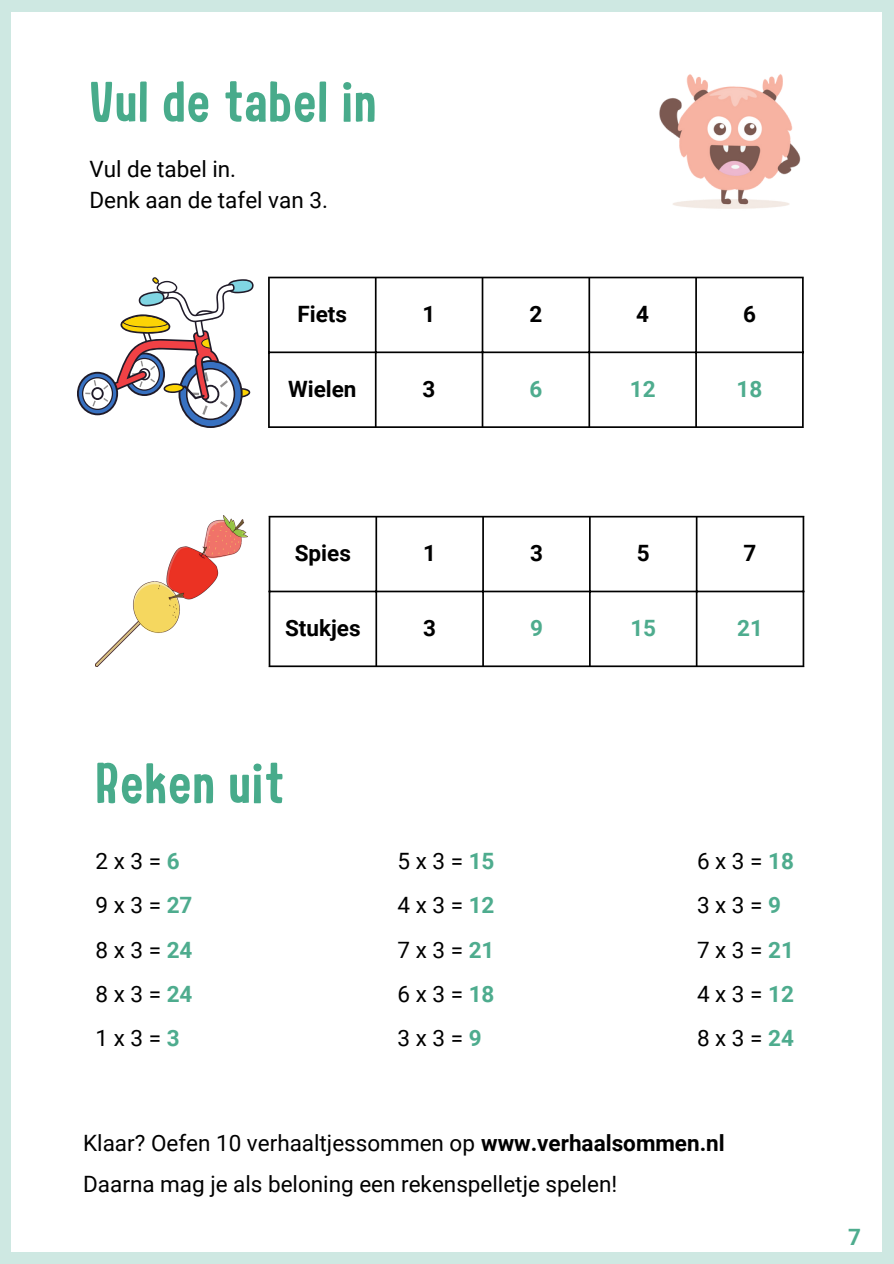
<style>
.page{position:relative;width:894px;height:1264px;background:#fff}
.page>*{position:absolute;margin:0;border:0;box-sizing:border-box;transform-origin:0 0}
.t1{font:57px "Childling";letter-spacing:.02em;color:#48ab8b}
.t2{font:22.5px "Roboto";color:#000}
.t3{font:700 22.5px "Roboto";color:#000}
.t4{font:700 22.5px "Roboto";color:#4eac8e}
.s1{font-weight:700;color:#4eac8e}
.s2{font-weight:700}
</style>
<div class="page">
<div style="left:0;top:0;width:893px;height:1263px;background:#cee8e2"></div>
<div style="left:11px;top:12px;width:871px;height:1239px;background:#fff"></div>
<hr style="left:268px;top:278px;width:2px;height:148px;background:#000">
<hr style="left:375px;top:278px;width:1px;height:148px;background:#000">
<hr style="left:481px;top:278px;width:2px;height:148px;background:#000">
<hr style="left:588px;top:278px;width:2px;height:148px;background:#000">
<hr style="left:695px;top:278px;width:1px;height:148px;background:#000">
<hr style="left:801px;top:278px;width:2px;height:148px;background:#000">
<hr style="left:268px;top:277px;width:535px;height:1px;background:#000">
<hr style="left:268px;top:351px;width:535px;height:2px;background:#000">
<hr style="left:268px;top:426px;width:535px;height:2px;background:#000">
<hr style="left:268px;top:517px;width:2px;height:148px;background:#000">
<hr style="left:375px;top:517px;width:2px;height:148px;background:#000">
<hr style="left:482px;top:517px;width:2px;height:148px;background:#000">
<hr style="left:589px;top:517px;width:1px;height:148px;background:#000">
<hr style="left:695px;top:517px;width:2px;height:148px;background:#000">
<hr style="left:802px;top:517px;width:2px;height:148px;background:#000">
<hr style="left:268px;top:516px;width:536px;height:1px;background:#000">
<hr style="left:268px;top:590px;width:536px;height:2px;background:#000">
<hr style="left:268px;top:665px;width:536px;height:2px;background:#000">
<img style="left:659px;top:74px;width:142px;height:135px">
<svg style="left:77px;top:372px;width:41px;height:43px"></svg>
<div style="left:79px;top:374px;width:37px;height:39px;background:#3871c1;border-radius:50%"></div>
<svg style="left:82px;top:377px;width:31px;height:33px"></svg>
<svg style="left:83px;top:378px;width:29px;height:31px"></svg>
<svg style="left:178px;top:360px;width:64px;height:68px"></svg>
<div style="left:180px;top:362px;width:61px;height:64px;background:#3871c1;border-radius:50%"></div>
<svg style="left:186px;top:368px;width:49px;height:52px"></svg>
<div style="left:187px;top:369px;width:46px;height:49px;background:#fff;border-radius:50%"></div>
<svg style="left:85px;top:277px;width:169px;height:138px"></svg>
<img style="left:96px;top:516px;width:151px;height:150px">
<p class="t1" style="left:89px;top:76px;width:288px">Vul de tabel in</p>
<p class="t2" style="left:89px;top:156px;width:148px">Vul de tabel in.</p>
<p class="t2" style="left:89px;top:187px;width:240px">Denk aan de tafel van 3.</p>
<h1 class="t3" style="left:297px;top:301px;width:51px">Fiets</h1>
<p class="t3" style="left:422px;top:301px;width:14px">1</p>
<p class="t3" style="left:529px;top:301px;width:14px">2</p>
<p class="t3" style="left:636px;top:301px;width:14px">4</p>
<p class="t3" style="left:742px;top:301px;width:14px">6</p>
<p class="t3" style="left:288px;top:376px;width:70px">Wielen</p>
<p class="t3" style="left:422px;top:376px;width:14px">3</p>
<p class="t4" style="left:529px;top:376px;width:14px">6</p>
<p class="t4" style="left:629px;top:376px;width:27px">12</p>
<p class="t4" style="left:736px;top:376px;width:27px">18</p>
<p class="t3" style="left:295px;top:540px;width:58px">Spies</p>
<p class="t3" style="left:423px;top:540px;width:14px">1</p>
<p class="t3" style="left:530px;top:540px;width:14px">3</p>
<p class="t3" style="left:636px;top:540px;width:14px">5</p>
<p class="t3" style="left:743px;top:540px;width:14px">7</p>
<p class="t3" style="left:285px;top:615px;width:77px">Stukjes</p>
<p class="t3" style="left:423px;top:615px;width:14px">3</p>
<p class="t4" style="left:530px;top:615px;width:14px">9</p>
<p class="t4" style="left:630px;top:615px;width:27px">15</p>
<p class="t4" style="left:737px;top:615px;width:27px">21</p>
<p class="t1" style="left:96px;top:757px;width:189px">Reken uit</p>
<p class="t2" style="left:96px;top:848px;width:85px">2 x 3 = <span class="s1">6</span></p>
<p class="t2" style="left:96px;top:892px;width:98px">9 x 3 = <span class="s1">27</span></p>
<p class="t2" style="left:96px;top:936px;width:98px">8 x 3 = <span class="s1">24</span></p>
<p class="t2" style="left:96px;top:980px;width:98px">8 x 3 = <span class="s1">24</span></p>
<p class="t2" style="left:96px;top:1025px;width:85px">1 x 3 = <span class="s1">3</span></p>
<p class="t2" style="left:397px;top:848px;width:98px">5 x 3 = <span class="s1">15</span></p>
<p class="t2" style="left:397px;top:892px;width:98px">4 x 3 = <span class="s1">12</span></p>
<p class="t2" style="left:397px;top:936px;width:98px">7 x 3 = <span class="s1">21</span></p>
<p class="t2" style="left:397px;top:981px;width:98px">6 x 3 = <span class="s1">18</span></p>
<p class="t2" style="left:397px;top:1025px;width:85px">3 x 3 = <span class="s1">9</span></p>
<p class="t2" style="left:696px;top:848px;width:98px">6 x 3 = <span class="s1">18</span></p>
<p class="t2" style="left:696px;top:892px;width:85px">3 x 3 = <span class="s1">9</span></p>
<p class="t2" style="left:696px;top:936px;width:98px">7 x 3 = <span class="s1">21</span></p>
<p class="t2" style="left:696px;top:980px;width:98px">4 x 3 = <span class="s1">12</span></p>
<p class="t2" style="left:696px;top:1025px;width:98px">8 x 3 = <span class="s1">24</span></p>
<p class="t2" style="left:83px;top:1130px;width:643px">Klaar? Oefen 10 verhaaltjessommen op <span class="s2">www.verhaalsommen.nl</span></p>
<h1 class="t2" style="left:83px;top:1170px;width:535px">Daarna mag je als beloning een rekenspelletje spelen!</h1>
<p class="t4" style="left:848px;top:1224px;width:14px">7</p>
</div>
